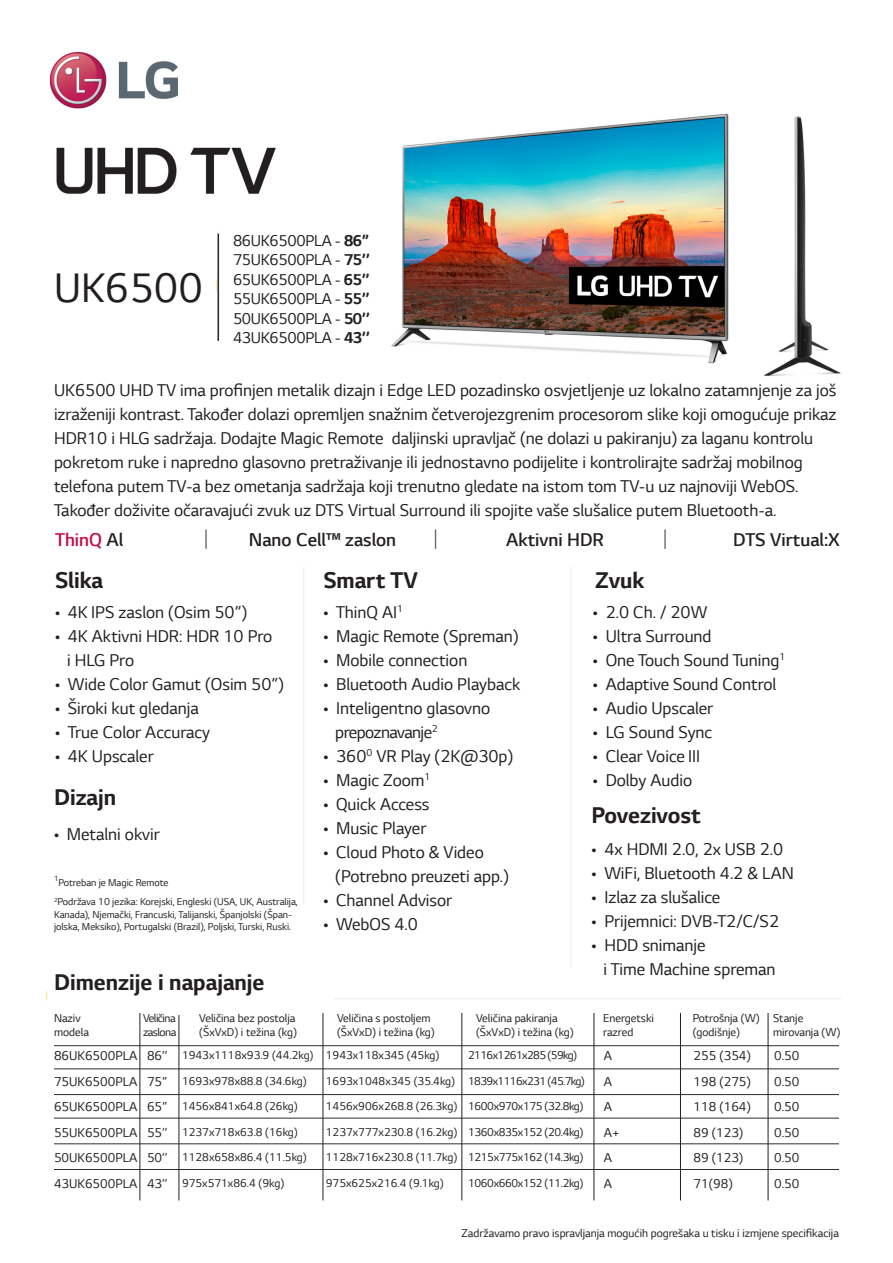
<style>
.page{position:relative;width:893px;height:1263px;background:#fff}
.page>*{position:absolute;margin:0;border:0;box-sizing:border-box;transform-origin:0 0}
.t1{font:43.5px "LG Smart";color:#231f20}
.t2{font:700 24px "LG Smart";color:#231f20}
.t3{font:300 19.5px "LG Smart";color:#231f20}
.t4{font:300 19.5px "LG Smart";color:#c00c3f}
.t5{font:18px/24px "LG Smart";color:#231f20}
.t6{font:18px "LG Smart";letter-spacing:-.03em;color:#231f20}
.t7{font:16.5px "LG Smart";letter-spacing:-.02em;color:#231f20}
.t8{font:13.5px "LG Smart";color:#231f20}
.t9{font:12px/14.4px "LG Smart";color:#231f20}
.t10{font:12px "LG Smart";letter-spacing:-.03em;color:#231f20}
.t11{font:12px "LG Smart";letter-spacing:-.05em;color:#231f20}
.t12{font:12px/14.4px "LG Smart";letter-spacing:-.04em;color:#231f20}
.t13{font:10.5px/12.6px "LG Smart";color:#231f20}
.s1{font-weight:700}
.s2{color:#231f20}
</style>
<div class="page">
<img style="left:46px;top:53px;width:795px;height:1148px">
<hr style="left:54px;top:1068px;width:785px;height:1px;background:#342c2b">
<hr style="left:54px;top:1094px;width:785px;height:1px;background:#342c2b">
<hr style="left:54px;top:1045px;width:785px;height:1px;background:#342c2b">
<hr style="left:140px;top:1013px;width:1px;height:187px;background:#231f20">
<hr style="left:179px;top:1015px;width:1px;height:185px;background:#231f20">
<hr style="left:323px;top:1013px;width:1px;height:187px;background:#231f20">
<hr style="left:462px;top:1013px;width:1px;height:187px;background:#231f20">
<hr style="left:594px;top:1013px;width:1px;height:187px;background:#231f20">
<hr style="left:680px;top:1013px;width:1px;height:187px;background:#231f20">
<hr style="left:768px;top:1013px;width:1px;height:187px;background:#231f20">
<hr style="left:54px;top:1118px;width:785px;height:1px;background:#342c2b">
<hr style="left:54px;top:1143px;width:785px;height:1px;background:#342c2b">
<hr style="left:54px;top:1169px;width:785px;height:1px;background:#342c2b">
<p class="t1" style="left:54px;top:262px;width:150px">UK6500</p>
<p class="t7" style="left:233px;top:231px;width:138px">86UK6500PLA - <span class="s1">86”</span></p>
<p class="t7" style="left:233px;top:250px;width:138px">75UK6500PLA - <span class="s1">75’’</span></p>
<p class="t7" style="left:233px;top:270px;width:138px">65UK6500PLA - <span class="s1">65’’</span></p>
<p class="t7" style="left:233px;top:289px;width:138px">55UK6500PLA - <span class="s1">55’’</span></p>
<p class="t7" style="left:233px;top:309px;width:138px">50UK6500PLA - <span class="s1">50’’</span></p>
<p class="t7" style="left:233px;top:328px;width:138px">43UK6500PLA - <span class="s1">43’’</span></p>
<p class="t5" style="left:54px;top:378px;width:784px">UK6500 UHD TV ima profinjen metalik dizajn i Edge LED pozadinsko osvjetljenje uz lokalno zatamnjenje za još izraženiji kontrast. Također dolazi opremljen snažnim četverojezgrenim procesorom slike koji omogućuje prikaz HDR10 i HLG sadržaja. Dodajte Magic Remote daljinski upravljač (ne dolazi u pakiranju) za laganu kontrolu pokretom ruke i napredno glasovno pretraživanje ili jednostavno podijelite i kontrolirajte sadržaj mobilnog telefona putem TV-a bez ometanja sadržaja koji trenutno gledate na istom tom TV-u uz najnoviji WebOS.<br>Također doživite očaravajući zvuk uz DTS Virtual Surround ili spojite vaše slušalice putem Bluetooth-a.</p>
<p class="t4" style="left:55px;top:528px;width:70px">ThinQ <span class="s2">Al</span></p>
<p class="t3" style="left:249px;top:528px;width:149px">Nano Cell™ zaslon</p>
<p class="t3" style="left:506px;top:528px;width:99px">Aktivni HDR</p>
<p class="t3" style="left:733px;top:528px;width:108px">DTS Virtual:X</p>
<p class="t2" style="left:55px;top:566px;width:49px">Slika</p>
<p class="t2" style="left:323px;top:566px;width:96px">Smart TV</p>
<p class="t2" style="left:595px;top:566px;width:50px">Zvuk</p>
<p class="t5" style="left:323px;top:600px;width:81px">• ThinQ AI<sup>1</sup></p>
<p class="t5" style="left:323px;top:624px;width:197px">• Magic Remote (Spreman)</p>
<p class="t5" style="left:323px;top:648px;width:146px">• Mobile connection</p>
<p class="t5" style="left:323px;top:672px;width:199px">• Bluetooth Audio Playback</p>
<p class="t5" style="left:323px;top:696px;width:168px">• Inteligentno glasovno</p>
<p class="t6" style="left:335px;top:721px;width:104px">prepoznavanje<sup>2</sup></p>
<p class="t5" style="left:323px;top:744px;width:192px">• 360<sup>0</sup> VR Play (2K@30p)</p>
<p class="t5" style="left:323px;top:768px;width:109px">• Magic Zoom<sup>1</sup></p>
<p class="t5" style="left:323px;top:792px;width:108px">• Quick Access</p>
<p class="t5" style="left:323px;top:816px;width:105px">• Music Player</p>
<p class="t5" style="left:323px;top:840px;width:162px">• Cloud Photo &amp; Video</p>
<p class="t5" style="left:335px;top:864px;width:175px">(Potrebno preuzeti app.)</p>
<p class="t5" style="left:323px;top:888px;width:131px">• Channel Advisor</p>
<p class="t5" style="left:323px;top:912px;width:96px">• WebOS 4.0</p>
<p class="t5" style="left:55px;top:600px;width:194px">• 4K IPS zaslon (Osim 50”)</p>
<p class="t5" style="left:55px;top:624px;width:219px">• 4K Aktivni HDR: HDR 10 Pro</p>
<p class="t5" style="left:67px;top:648px;width:69px">i HLG Pro</p>
<p class="t5" style="left:55px;top:672px;width:230px">• Wide Color Gamut (Osim 50”)</p>
<p class="t5" style="left:55px;top:696px;width:145px">• Široki kut gledanja</p>
<p class="t5" style="left:55px;top:720px;width:157px">• True Color Accuracy</p>
<p class="t5" style="left:55px;top:744px;width:100px">• 4K Upscaler</p>
<p class="t5" style="left:593px;top:600px;width:116px">• 2.0 Ch. / 20W</p>
<p class="t5" style="left:593px;top:624px;width:120px">• Ultra Surround</p>
<p class="t5" style="left:593px;top:648px;width:194px">• One Touch Sound Tuning<sup>1</sup></p>
<p class="t5" style="left:593px;top:672px;width:185px">• Adaptive Sound Control</p>
<p class="t5" style="left:593px;top:696px;width:122px">• Audio Upscaler</p>
<p class="t5" style="left:593px;top:720px;width:121px">• LG Sound Sync</p>
<p class="t5" style="left:593px;top:744px;width:109px">• Clear Voice III</p>
<p class="t5" style="left:593px;top:768px;width:101px">• Dolby Audio</p>
<p class="t2" style="left:592px;top:800px;width:111px">Povezivost</p>
<p class="t5" style="left:592px;top:838px;width:193px">• 4x HDMI 2.0, 2x USB 2.0</p>
<p class="t5" style="left:592px;top:862px;width:204px">• WiFi, Bluetooth 4.2 &amp; LAN</p>
<p class="t5" style="left:592px;top:886px;width:130px">• Izlaz za slušalice</p>
<p class="t5" style="left:592px;top:910px;width:189px">• Prijemnici: DVB-T2/C/S2</p>
<p class="t5" style="left:592px;top:934px;width:116px">• HDD snimanje</p>
<p class="t5" style="left:604px;top:958px;width:173px">i Time Machine spreman</p>
<p class="t2" style="left:54px;top:783px;width:64px">Dizajn</p>
<p class="t5" style="left:54px;top:822px;width:107px">• Metalni okvir</p>
<p class="t13" style="left:54px;top:876px;width:116px"><sup>1</sup>Potreban je Magic Remote</p>
<p class="t13" style="left:54px;top:895px;width:245px"><sup>2</sup>Podržava 10 jezika: Korejski, Engleski (USA, UK, Australija,<br>Kanada), Njemački, Francuski, Talijanski, Španjolski (Špan&shy;jolska, Meksiko), Portugalski (Brazil), Poljski, Turski, Ruski.</p>
<p class="t2" style="left:54px;top:968px;width:212px">Dimenzije i napajanje</p>
<p class="t9" style="left:54px;top:1010px;width:28px">Naziv</p>
<p class="t9" style="left:54px;top:1025px;width:37px">modela</p>
<p class="t9" style="left:603px;top:1010px;width:52px">Energetski razred</p>
<p class="t9" style="left:693px;top:1010px;width:68px">Potrošnja (W) (godišnje)</p>
<p class="t9" style="left:773px;top:1010px;width:69px">Stanje mirovanja (W)</p>
<p class="t12" style="left:143px;top:1010px;width:35px">Veličina zaslona</p>
<p class="t9" style="left:199px;top:1010px;width:99px">Veličina bez postolja (ŠxVxD) i težina (kg)</p>
<p class="t9" style="left:337px;top:1010px;width:99px">Veličina s postoljem (ŠxVxD) i težina (kg)</p>
<p class="t9" style="left:476px;top:1010px;width:83px">Veličina pakiranja</p>
<p class="t9" style="left:476px;top:1025px;width:99px">(ŠxVxD) i težina (kg)</p>
<p class="t8" style="left:54px;top:1048px;width:85px">86UK6500PLA</p>
<p class="t8" style="left:54px;top:1073px;width:85px">75UK6500PLA</p>
<p class="t8" style="left:54px;top:1099px;width:85px">65UK6500PLA</p>
<p class="t8" style="left:54px;top:1124px;width:85px">55UK6500PLA</p>
<p class="t8" style="left:54px;top:1150px;width:85px">50UK6500PLA</p>
<p class="t8" style="left:54px;top:1175px;width:85px">43UK6500PLA</p>
<p class="t8" style="left:147px;top:1048px;width:22px">86’’</p>
<p class="t8" style="left:147px;top:1073px;width:22px">75”</p>
<p class="t8" style="left:147px;top:1099px;width:22px">65”</p>
<p class="t8" style="left:147px;top:1124px;width:22px">55’’</p>
<p class="t8" style="left:147px;top:1150px;width:22px">50’’</p>
<p class="t8" style="left:147px;top:1175px;width:22px">43’’</p>
<p class="t9" style="left:182px;top:1048px;width:133px">1943x1118x93.9 (44.2kg)</p>
<p class="t9" style="left:182px;top:1073px;width:126px">1693x978x88.8 (34.6kg)</p>
<p class="t9" style="left:182px;top:1099px;width:117px">1456x841x64.8 (26kg)</p>
<p class="t9" style="left:182px;top:1124px;width:117px">1237x718x63.8 (16kg)</p>
<p class="t9" style="left:182px;top:1150px;width:126px">1128x658x86.4 (11.5kg)</p>
<p class="t9" style="left:182px;top:1175px;width:104px">975x571x86.4 (9kg)</p>
<p class="t9" style="left:326px;top:1048px;width:115px">1943x118x345 (45kg)</p>
<p class="t9" style="left:326px;top:1073px;width:131px">1693x1048x345 (35.4kg)</p>
<p class="t9" style="left:326px;top:1099px;width:133px">1456x906x268.8 (26.3kg)</p>
<p class="t9" style="left:326px;top:1124px;width:133px">1237x777x230.8 (16.2kg)</p>
<p class="t9" style="left:326px;top:1150px;width:133px">1128x716x230.8 (11.7kg)</p>
<p class="t9" style="left:326px;top:1175px;width:120px">975x625x216.4 (9.1kg)</p>
<p class="t11" style="left:468px;top:1048px;width:111px">2116x1261x285 (59kg)</p>
<p class="t11" style="left:468px;top:1074px;width:118px">1839x1116x231 (45.7kg)</p>
<p class="t10" style="left:468px;top:1099px;width:117px">1600x970x175 (32.8kg)</p>
<p class="t10" style="left:468px;top:1125px;width:117px">1360x835x152 (20.4kg)</p>
<p class="t10" style="left:468px;top:1150px;width:117px">1215x775x162 (14.3kg)</p>
<p class="t10" style="left:468px;top:1176px;width:117px">1060x660x152 (11.2kg)</p>
<p class="t8" style="left:604px;top:1048px;width:10px">A</p>
<p class="t8" style="left:604px;top:1073px;width:10px">A</p>
<p class="t8" style="left:604px;top:1099px;width:10px">A</p>
<p class="t8" style="left:604px;top:1124px;width:17px">A+</p>
<p class="t8" style="left:604px;top:1150px;width:10px">A</p>
<p class="t8" style="left:604px;top:1175px;width:10px">A</p>
<p class="t8" style="left:693px;top:1048px;width:59px">255 (354)</p>
<p class="t8" style="left:693px;top:1073px;width:59px">198 (275)</p>
<p class="t8" style="left:693px;top:1099px;width:59px">118 (164)</p>
<p class="t8" style="left:693px;top:1124px;width:51px">89 (123)</p>
<p class="t8" style="left:693px;top:1150px;width:51px">89 (123)</p>
<p class="t8" style="left:693px;top:1175px;width:41px">71(98)</p>
<p class="t8" style="left:774px;top:1048px;width:27px">0.50</p>
<p class="t8" style="left:774px;top:1073px;width:27px">0.50</p>
<p class="t8" style="left:774px;top:1099px;width:27px">0.50</p>
<p class="t8" style="left:774px;top:1124px;width:27px">0.50</p>
<p class="t8" style="left:774px;top:1150px;width:27px">0.50</p>
<p class="t8" style="left:774px;top:1175px;width:27px">0.50</p>
<p class="t9" style="left:462px;top:1226px;width:379px">Zadržavamo pravo ispravljanja mogućih pogrešaka u tisku i izmjene specifikacija</p>
</div>
